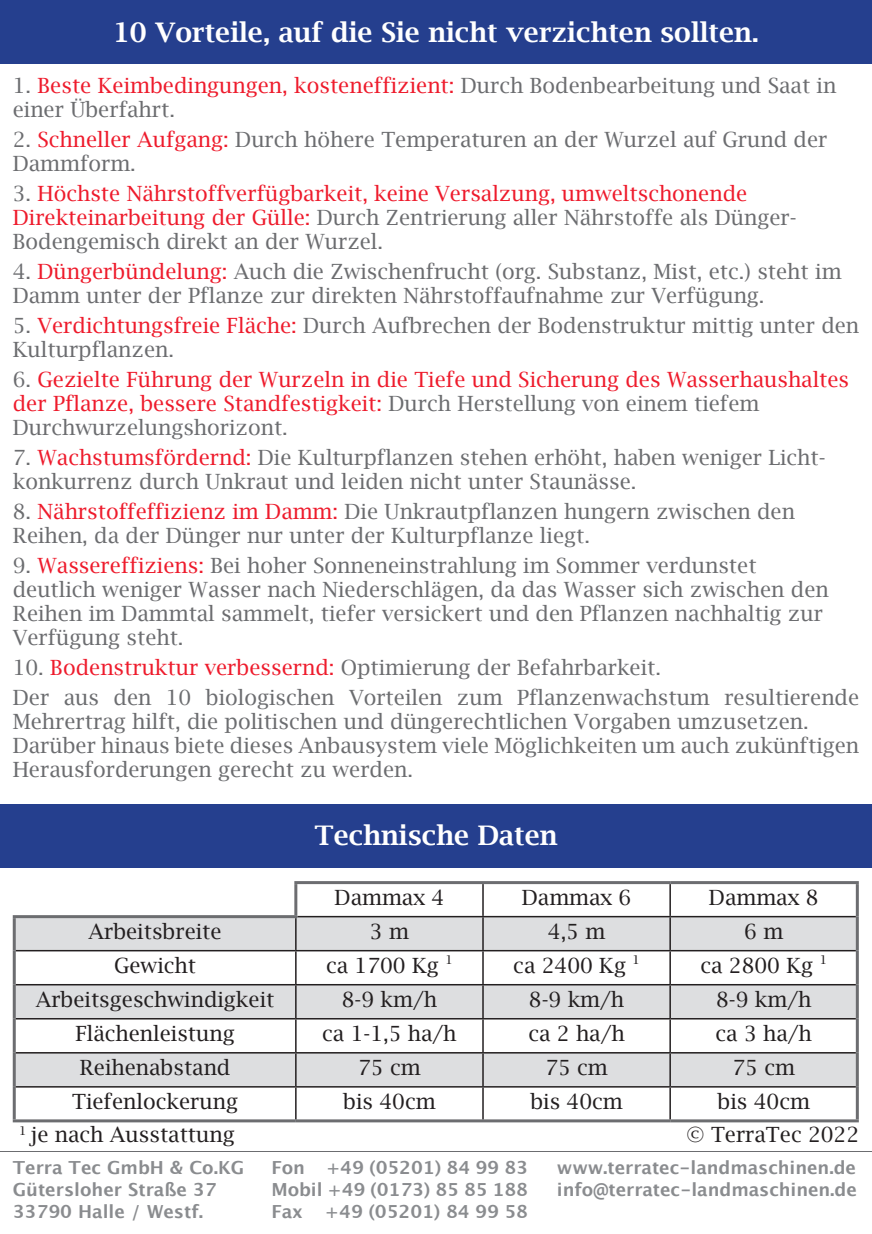
<style>
.page{position:relative;width:872px;height:1234px;background:#fff}
.page>*{position:absolute;margin:0;border:0;box-sizing:border-box;transform-origin:0 0}
.t1{font:600 27px "Lucida Bright";color:#fff}
.t2{font:21px/24px "Lucida Bright";color:#6c6d70}
.t3{font:21px "Lucida Bright";color:#231f20}
.t4{font:21px/24px "Lucida Bright";color:#ee1b2c}
.t5{font:700 18px "Lucida Grande";letter-spacing:-.005em;color:#8a8c8f}
.s1{color:#ee1b2c}
.s2{color:#6c6d70}
</style>
<div class="page">
<div style="left:0;top:0;width:872px;height:64px;background:#253f8e"></div>
<div style="left:0;top:804px;width:872px;height:63px;background:#253f8e"></div>
<svg style="left:16px;top:917px;width:839px;height:168px;fill:#dddee0"></svg>
<hr style="left:294px;top:880px;width:189px;height:3px;background:#6c6d70">
<hr style="left:483px;top:880px;width:187px;height:3px;background:#6c6d70">
<hr style="left:670px;top:880px;width:188px;height:3px;background:#6c6d70">
<hr style="left:855px;top:883px;width:3px;height:33px;background:#6c6d70">
<hr style="left:13px;top:917px;width:3px;height:33px;background:#6c6d70">
<hr style="left:855px;top:916px;width:3px;height:34px;background:#6c6d70">
<hr style="left:13px;top:950px;width:3px;height:34px;background:#6c6d70">
<hr style="left:855px;top:950px;width:3px;height:34px;background:#6c6d70">
<hr style="left:13px;top:984px;width:3px;height:34px;background:#6c6d70">
<hr style="left:855px;top:984px;width:3px;height:34px;background:#6c6d70">
<hr style="left:13px;top:1018px;width:3px;height:34px;background:#6c6d70">
<hr style="left:855px;top:1018px;width:3px;height:34px;background:#6c6d70">
<hr style="left:13px;top:1052px;width:3px;height:34px;background:#6c6d70">
<hr style="left:855px;top:1052px;width:3px;height:34px;background:#6c6d70">
<hr style="left:13px;top:1086px;width:3px;height:33px;background:#6c6d70">
<hr style="left:855px;top:1086px;width:3px;height:33px;background:#6c6d70">
<hr style="left:13px;top:1119px;width:283px;height:3px;background:#6c6d70">
<hr style="left:296px;top:1119px;width:187px;height:3px;background:#6c6d70">
<hr style="left:483px;top:1119px;width:187px;height:3px;background:#6c6d70">
<hr style="left:670px;top:1119px;width:188px;height:3px;background:#6c6d70">
<hr style="left:482px;top:883px;width:2px;height:32px;background:#231f20">
<hr style="left:669px;top:883px;width:2px;height:32px;background:#231f20">
<hr style="left:297px;top:915px;width:186px;height:2px;background:#231f20">
<hr style="left:295px;top:917px;width:1px;height:32px;background:#231f20">
<hr style="left:483px;top:915px;width:187px;height:2px;background:#231f20">
<hr style="left:482px;top:917px;width:2px;height:32px;background:#231f20">
<hr style="left:670px;top:915px;width:185px;height:2px;background:#231f20">
<hr style="left:669px;top:917px;width:2px;height:32px;background:#231f20">
<hr style="left:16px;top:949px;width:280px;height:2px;background:#231f20">
<hr style="left:296px;top:949px;width:187px;height:2px;background:#231f20">
<hr style="left:295px;top:951px;width:1px;height:32px;background:#231f20">
<hr style="left:483px;top:949px;width:187px;height:2px;background:#231f20">
<hr style="left:482px;top:951px;width:2px;height:32px;background:#231f20">
<hr style="left:670px;top:949px;width:185px;height:2px;background:#231f20">
<hr style="left:669px;top:951px;width:2px;height:32px;background:#231f20">
<hr style="left:16px;top:983px;width:280px;height:2px;background:#231f20">
<hr style="left:296px;top:983px;width:187px;height:2px;background:#231f20">
<hr style="left:295px;top:985px;width:1px;height:32px;background:#231f20">
<hr style="left:483px;top:983px;width:187px;height:2px;background:#231f20">
<hr style="left:482px;top:985px;width:2px;height:32px;background:#231f20">
<hr style="left:670px;top:983px;width:185px;height:2px;background:#231f20">
<hr style="left:669px;top:985px;width:2px;height:32px;background:#231f20">
<hr style="left:16px;top:1017px;width:280px;height:2px;background:#231f20">
<hr style="left:296px;top:1017px;width:187px;height:2px;background:#231f20">
<hr style="left:295px;top:1019px;width:1px;height:32px;background:#231f20">
<hr style="left:483px;top:1017px;width:187px;height:2px;background:#231f20">
<hr style="left:482px;top:1019px;width:2px;height:32px;background:#231f20">
<hr style="left:670px;top:1017px;width:185px;height:2px;background:#231f20">
<hr style="left:669px;top:1019px;width:2px;height:32px;background:#231f20">
<hr style="left:16px;top:1051px;width:280px;height:2px;background:#231f20">
<hr style="left:296px;top:1051px;width:187px;height:2px;background:#231f20">
<hr style="left:295px;top:1053px;width:1px;height:32px;background:#231f20">
<hr style="left:483px;top:1051px;width:187px;height:2px;background:#231f20">
<hr style="left:482px;top:1053px;width:2px;height:32px;background:#231f20">
<hr style="left:670px;top:1051px;width:185px;height:2px;background:#231f20">
<hr style="left:669px;top:1053px;width:2px;height:32px;background:#231f20">
<hr style="left:16px;top:1085px;width:280px;height:2px;background:#231f20">
<hr style="left:296px;top:1085px;width:187px;height:2px;background:#231f20">
<hr style="left:295px;top:1087px;width:1px;height:32px;background:#231f20">
<hr style="left:483px;top:1085px;width:187px;height:2px;background:#231f20">
<hr style="left:482px;top:1087px;width:2px;height:32px;background:#231f20">
<hr style="left:670px;top:1085px;width:185px;height:2px;background:#231f20">
<hr style="left:669px;top:1087px;width:2px;height:32px;background:#231f20">
<hr style="left:294px;top:883px;width:3px;height:31px;background:#6c6d70">
<hr style="left:13px;top:914px;width:284px;height:3px;background:#6c6d70">
<hr style="left:0;top:1151px;width:872px;height:1px;background:#6c6d70">
<p class="t1" style="left:113px;top:17px;width:647px">10 Vorteile, auf die Sie nicht verzichten sollten.</p>
<p class="t2" style="left:13px;top:73px;width:825px">1. <span class="s1">Beste Keimbedingungen, kosteneffizient:</span> Durch Bodenbearbeitung und Saat in einer Überfahrt.</p>
<p class="t2" style="left:13px;top:127px;width:816px">2. <span class="s1">Schneller Aufgang:</span> Durch höhere Temperaturen an der Wurzel auf Grund der<br>Dammform.</p>
<p class="t4" style="left:13px;top:181px;width:736px"><span class="s2">3.</span> Höchste Nährstoffverfügbarkeit, keine Versalzung, umweltschonende</p>
<p class="t2" style="left:13px;top:205px;width:785px"><span class="s1">Direkteinarbeitung der Gülle:</span> Durch Zentrierung aller Nährstoffe als Dünger-<br>Bodengemisch direkt an der Wurzel.</p>
<p class="t2" style="left:13px;top:259px;width:830px">4. <span class="s1">Düngerbündelung:</span> Auch die Zwischenfrucht (org. Substanz, Mist, etc.) steht im<br>Damm unter der Pflanze zur direkten Nährstoffaufnahme zur Verfügung.</p>
<p class="t2" style="left:13px;top:313px;width:848px">5. <span class="s1">Verdichtungsfreie Fläche:</span> Durch Aufbrechen der Bodenstruktur mittig unter den<br>Kulturpflanzen.</p>
<p class="t4" style="left:13px;top:367px;width:838px"><span class="s2">6.</span> Gezielte Führung der Wurzeln in die Tiefe und Sicherung des Wasserhaushaltes der Pflanze, bessere Standfestigkeit: <span class="s2">Durch Herstellung von einem tiefem<br>Durchwurzelungshorizont.</span></p>
<p class="t2" style="left:13px;top:445px;width:814px">7. <span class="s1">Wachstumsfördernd:</span> Die Kulturpflanzen stehen erhöht, haben weniger Licht&shy;konkurrenz durch Unkraut und leiden nicht unter Staunässe.</p>
<p class="t2" style="left:13px;top:499px;width:783px">8. <span class="s1">Nährstoffeffizienz im Damm:</span> Die Unkrautpflanzen hungern zwischen den<br>Reihen, da der Dünger nur unter der Kulturpflanze liegt.</p>
<p class="t2" style="left:13px;top:553px;width:817px">9. <span class="s1">Wassereffiziens:</span> Bei hoher Sonneneinstrahlung im Sommer verdunstet deutlich weniger Wasser nach Niederschlägen, da das Wasser sich zwischen den Reihen im Dammtal sammelt, tiefer versickert und den Pflanzen nachhaltig zur Verfügung steht.</p>
<p class="t2" style="left:13px;top:655px;width:649px">10. <span class="s1">Bodenstruktur verbessernd:</span> Optimierung der Befahrbarkeit.</p>
<p class="t2" style="left:13px;top:685px;width:848px">Der aus den 10 biologischen Vorteilen zum Pflanzenwachstum resultierende<br>Mehrertrag hilft, die politischen und düngerechtlichen Vorgaben umzusetzen.</p>
<p class="t2" style="left:13px;top:733px;width:848px">Darüber hinaus biete dieses Anbausystem viele Möglichkeiten um auch zukünftigen<br>Herausforderungen gerecht zu werden.</p>
<p class="t1" style="left:314px;top:820px;width:244px">Technische Daten</p>
<p class="t3" style="left:335px;top:885px;width:111px">Dammax 4</p>
<p class="t3" style="left:522px;top:885px;width:111px">Dammax 6</p>
<p class="t3" style="left:709px;top:885px;width:111px">Dammax 8</p>
<p class="t3" style="left:88px;top:919px;width:135px">Arbeitsbreite</p>
<p class="t3" style="left:370px;top:919px;width:41px">3 m</p>
<p class="t3" style="left:548px;top:919px;width:59px">4,5 m</p>
<p class="t3" style="left:744px;top:919px;width:41px">6 m</p>
<p class="t3" style="left:114px;top:953px;width:83px">Gewicht</p>
<p class="t3" style="left:326px;top:953px;width:128px">ca 1700 Kg <sup>1</sup></p>
<p class="t3" style="left:513px;top:953px;width:128px">ca 2400 Kg <sup>1</sup></p>
<p class="t3" style="left:700px;top:953px;width:128px">ca 2800 Kg <sup>1</sup></p>
<p class="t3" style="left:36px;top:987px;width:240px">Arbeitsgeschwindigkeit</p>
<p class="t3" style="left:342px;top:987px;width:97px">8-9 km/h</p>
<p class="t3" style="left:529px;top:987px;width:97px">8-9 km/h</p>
<p class="t3" style="left:716px;top:987px;width:97px">8-9 km/h</p>
<p class="t3" style="left:75px;top:1021px;width:161px">Flächenleistung</p>
<p class="t3" style="left:322px;top:1021px;width:136px">ca 1-1,5 ha/h</p>
<p class="t3" style="left:528px;top:1021px;width:98px">ca 2 ha/h</p>
<p class="t3" style="left:715px;top:1021px;width:98px">ca 3 ha/h</p>
<p class="t3" style="left:80px;top:1055px;width:152px">Reihenabstand</p>
<p class="t3" style="left:358px;top:1055px;width:64px">75 cm</p>
<p class="t3" style="left:545px;top:1055px;width:64px">75 cm</p>
<p class="t3" style="left:732px;top:1055px;width:64px">75 cm</p>
<p class="t3" style="left:72px;top:1089px;width:167px">Tiefenlockerung</p>
<p class="t3" style="left:343px;top:1089px;width:94px">bis 40cm</p>
<p class="t3" style="left:530px;top:1089px;width:94px">bis 40cm</p>
<p class="t3" style="left:717px;top:1089px;width:94px">bis 40cm</p>
<p class="t3" style="left:19px;top:1122px;width:217px"><sup>1</sup> je nach Ausstattung</p>
<p class="t3" style="left:686px;top:1122px;width:174px">© TerraTec 2022</p>
<p class="t5" style="left:13px;top:1153px;width:233px">Terra Tec GmbH &amp; Co.KG</p>
<p class="t5" style="left:13px;top:1174px;width:205px">Gütersloher Straße 37</p>
<p class="t5" style="left:13px;top:1196px;width:192px">33790 Halle / Westf.</p>
<p class="t5" style="left:271px;top:1153px;width:258px">Fon +49 (05201) 84 99 83</p>
<p class="t5" style="left:271px;top:1174px;width:258px">Mobil +49 (0173) 85 85 188</p>
<p class="t5" style="left:271px;top:1196px;width:258px">Fax +49 (05201) 84 99 58</p>
<p class="t5" style="left:557px;top:1153px;width:301px">www.terratec-landmaschinen.de</p>
<p class="t5" style="left:557px;top:1174px;width:301px">info@terratec-landmaschinen.de</p>
</div>
